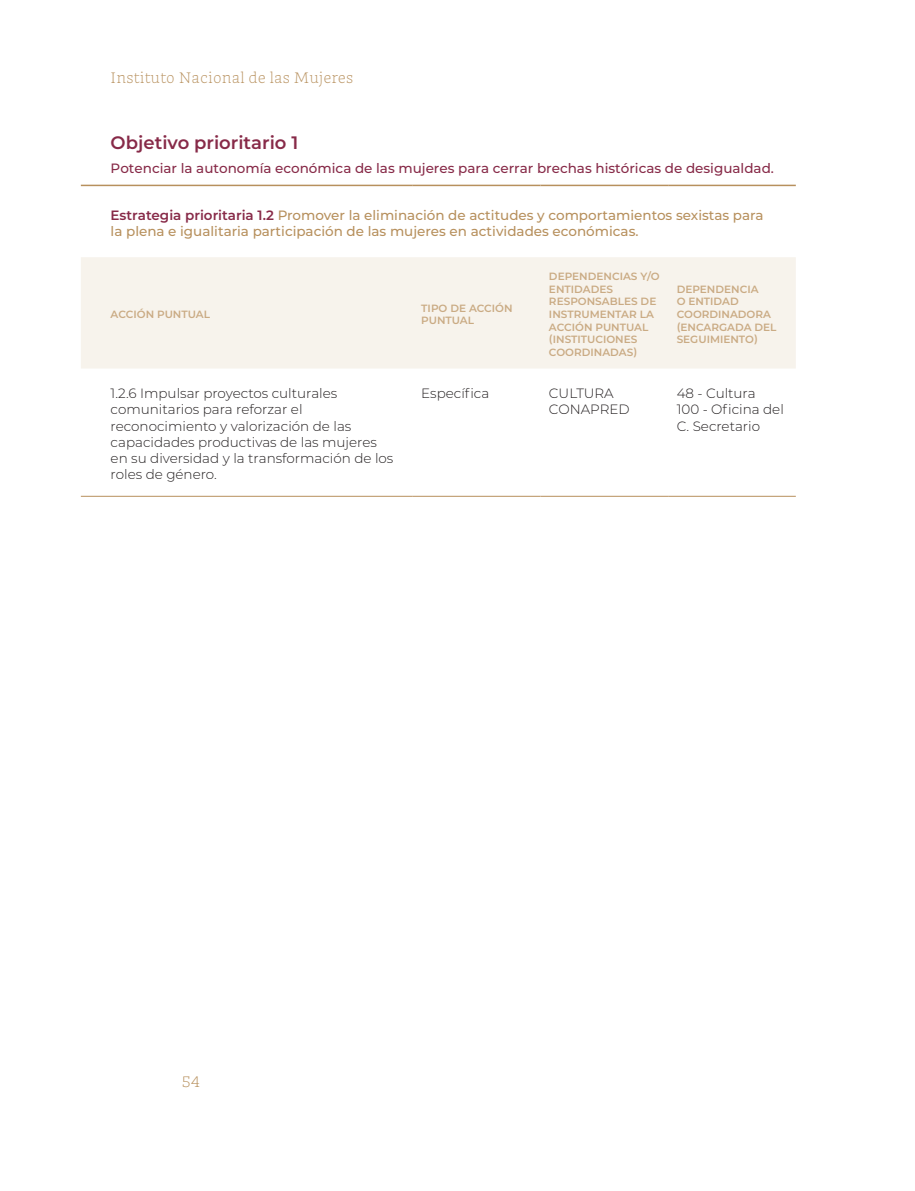
<style>
.page{position:relative;width:915px;height:1191px;background:#fff}
.page>*{position:absolute;margin:0;border:0;box-sizing:border-box;transform-origin:0 0}
.Objetivo_1{font:600 18px "Montserrat";color:#872a48}
.t1{font:300 15px "GMX";color:#b7905d}
.Cuerpo_Tabla{font:300 13.5px/16.2px "Montserrat";color:#231f20}
.Estrategia_Objetivo{font:500 13.5px/16.2px "Montserrat";color:#b7905d}
.Objetivo_1-2{font:500 13.5px "Montserrat";color:#872a48}
.Encabezado_Tabla{font:600 10.5px/12.6px "Montserrat";color:#caab84}
.s1{font-weight:600;color:#872a48}
</style>
<div class="page">
<div style="left:81px;top:257px;width:714px;height:111px;background:#f7f3ec"></div>
<hr style="left:412px;top:496px;width:128px;height:1px;background:#b7905d">
<hr style="left:540px;top:496px;width:128px;height:1px;background:#b7905d">
<hr style="left:668px;top:496px;width:127px;height:1px;background:#b7905d">
<hr style="left:81px;top:185px;width:331px;height:1px;background:#b7905d">
<hr style="left:412px;top:185px;width:128px;height:1px;background:#b7905d">
<hr style="left:540px;top:185px;width:128px;height:1px;background:#b7905d">
<hr style="left:668px;top:185px;width:127px;height:1px;background:#b7905d">
<hr style="left:81px;top:496px;width:331px;height:1px;background:#b7905d">
<p class="t1" style="left:110px;top:69px;width:244px">Instituto Nacional de las Mujeres</p>
<p class="Objetivo_1" style="left:111px;top:130px;width:189px">Objetivo prioritario 1</p>
<p class="Objetivo_1-2" style="left:111px;top:158px;width:664px">Potenciar la autonomía económica de las mujeres para cerrar brechas históricas de desigualdad.</p>
<p class="Estrategia_Objetivo" style="left:111px;top:206px;width:654px"><span class="s1">Estrategia prioritaria 1.2</span> Promover la eliminación de actitudes y comportamientos sexistas para la plena e igualitaria participación de las mujeres en actividades económicas.</p>
<p class="Encabezado_Tabla" style="left:111px;top:307px;width:101px">ACCIÓN PUNTUAL</p>
<p class="Encabezado_Tabla" style="left:421px;top:301px;width:93px">TIPO DE ACCIÓN<br>PUNTUAL</p>
<p class="Encabezado_Tabla" style="left:549px;top:270px;width:112px">DEPENDENCIAS Y/O<br>ENTIDADES</p>
<p class="Encabezado_Tabla" style="left:549px;top:295px;width:109px">RESPONSABLES DE<br>INSTRUMENTAR LA<br>ACCIÓN PUNTUAL (INSTITUCIONES<br>COORDINADAS)</p>
<p class="Encabezado_Tabla" style="left:676px;top:282px;width:101px">DEPENDENCIA<br>O ENTIDAD<br>COORDINADORA (ENCARGADA DEL<br>SEGUIMIENTO)</p>
<p class="Cuerpo_Tabla" style="left:111px;top:385px;width:284px">1.2.6 Impulsar proyectos culturales comunitarios para reforzar el reconocimiento y valorización de las capacidades productivas de las mujeres en su diversidad y la transformación de los roles de género.</p>
<p class="Cuerpo_Tabla" style="left:421px;top:385px;width:69px">Específica</p>
<p class="Cuerpo_Tabla" style="left:549px;top:385px;width:82px">CULTURA<br>CONAPRED</p>
<p class="Cuerpo_Tabla" style="left:676px;top:385px;width:80px">48 - Cultura</p>
<p class="Cuerpo_Tabla" style="left:676px;top:401px;width:109px">100 - Oficina del<br>C. Secretario</p>
<p class="t1" style="left:181px;top:1073px;width:20px">54</p>
</div>
